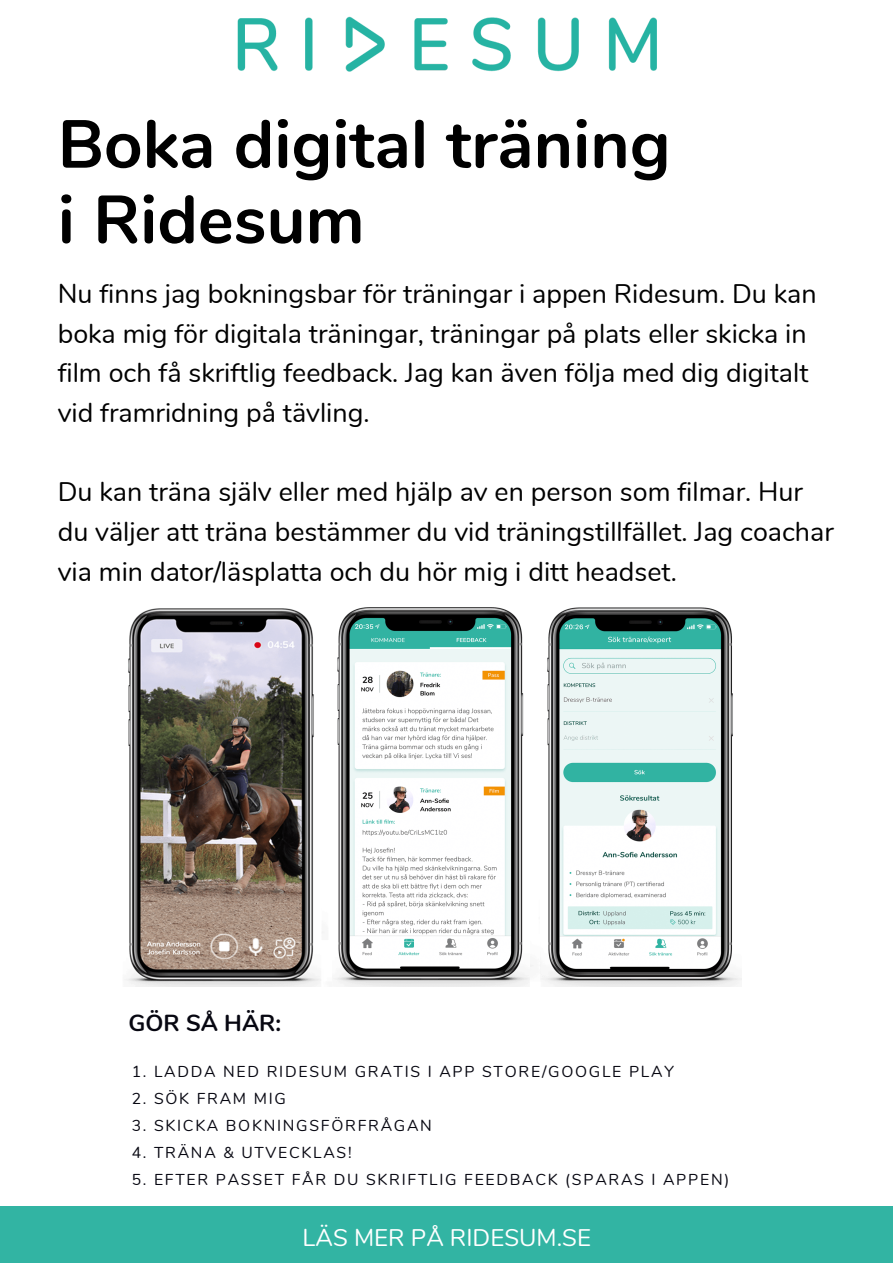
<style>
.page{position:relative;width:893px;height:1263px;background:#fff}
.page>*{position:absolute;margin:0;border:0;box-sizing:border-box;transform-origin:0 0}
.t1{font:700 67.5px/75.4px "Nunito";color:#000}
.t2{font:26.85px/39.6px "Nunito";color:#000}
.t3{font:24px "Nunito";color:#fff}
.t4{font:700 23.17px "Nunito";color:#070711}
.t5{font:15.75px "Nunito";letter-spacing:.11em;color:#070711}
</style>
<div class="page">
<div style="left:0;top:1207px;width:893px;height:56px;background:#32b4a3"></div>
<img style="left:124px;top:607px;width:617px;height:379px">
<img style="left:238px;top:17px;width:418px;height:54px">
<h1 class="t1" style="left:58px;top:108px;width:614px">Boka digital träning i Ridesum</h1>
<p class="t2" style="left:58px;top:275px;width:760px">Nu finns jag bokningsbar för träningar i appen Ridesum. Du kan boka mig för digitala träningar, träningar på plats eller skicka in film och få skriftlig feedback. Jag kan även följa med dig digitalt vid framridning på tävling.</p>
<p class="t2" style="left:58px;top:473px;width:777px">Du kan träna själv eller med hjälp av en person som filmar. Hur du väljer att träna bestämmer du vid träningstillfället. Jag coachar via min dator/läsplatta och du hör mig i ditt headset.</p>
<p class="t4" style="left:129px;top:1007px;width:154px">GÖR SÅ HÄR:</p>
<p class="t5" style="left:132px;top:1061px;width:543px">1. LADDA NED RIDESUM GRATIS I APP STORE/GOOGLE PLAY</p>
<p class="t5" style="left:132px;top:1088px;width:156px">2. SÖK FRAM MIG</p>
<p class="t5" style="left:132px;top:1115px;width:302px">3. SKICKA BOKNINGSFÖRFRÅGAN</p>
<p class="t5" style="left:132px;top:1142px;width:221px">4. TRÄNA &amp; UTVECKLAS!</p>
<p class="t5" style="left:132px;top:1169px;width:599px">5. EFTER PASSET FÅR DU SKRIFTLIG FEEDBACK (SPARAS I APPEN)</p>
<p class="t3" style="left:302px;top:1222px;width:290px">LÄS MER PÅ RIDESUM.SE</p>
</div>
